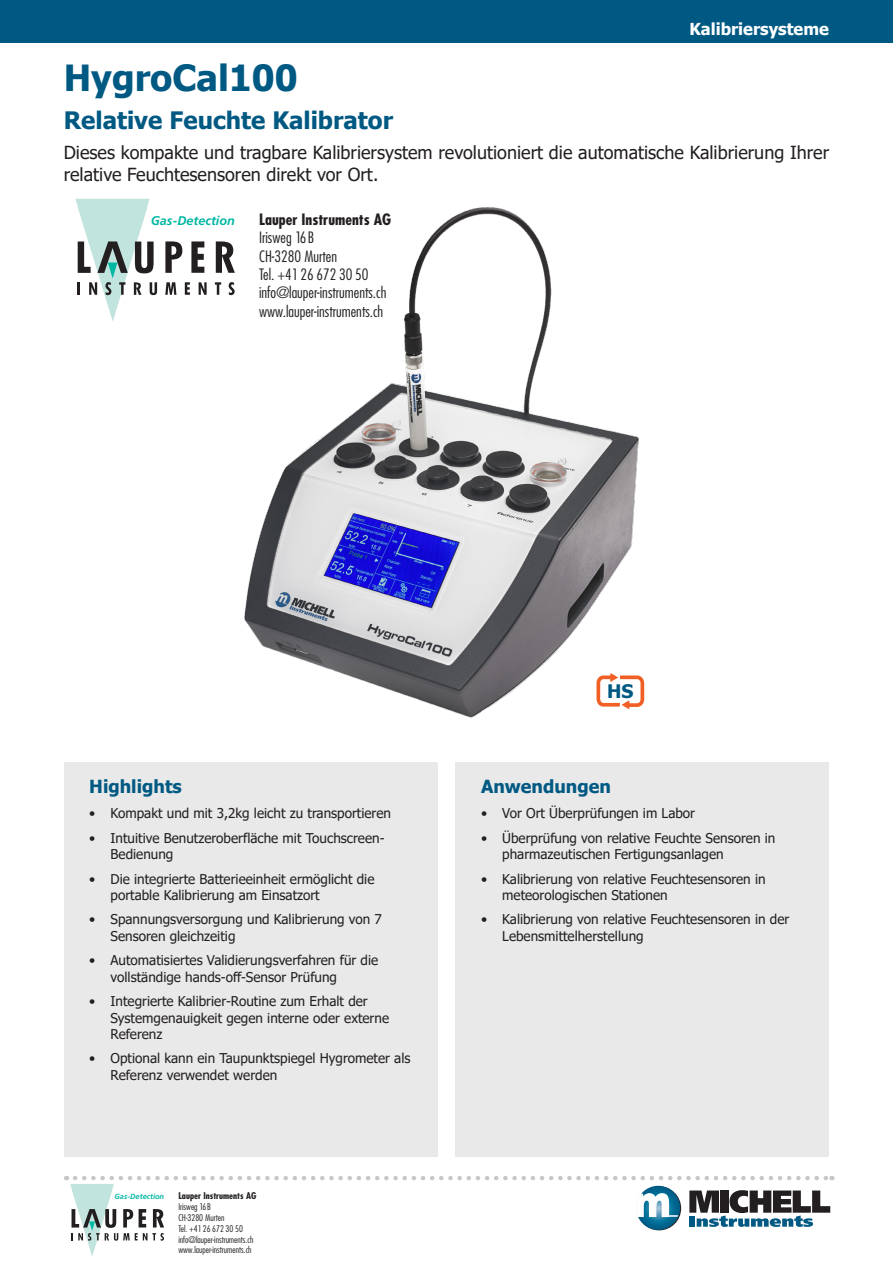
<style>
.page{position:relative;width:893px;height:1263px;background:#fff}
.page>*{position:absolute;margin:0;border:0;box-sizing:border-box;transform-origin:0 0}
.Heading_1{font:700 36px "Tahoma";color:#005983}
.Heading_2{font:700 24px "Tahoma";color:#005983}
.t1{font:700 18.9px "Tahoma";color:#005983}
.Main_description{font:18px/21.6px "Tahoma";color:#231f20}
.Heading_3{font:700 18px "Tahoma";color:#005983}
.t2{font:700 16.5px "Tahoma";color:#fff}
.t3{font:300 condensed 15.3px/18.3px "Futura";color:#231f20;scale:1.05 1}
.t4{font:700 condensed 15.3px "Futura";color:#231f20;scale:1.05 1}
.t5{font:13.5px/16.2px "Tahoma";color:#231f20}
.t6{font:italic 700 12.6px "Frutiger";color:#00b7a3}
.t7{font:300 condensed 9px/10.8px "Futura";color:#231f20;scale:1.05 1}
.t8{font:700 condensed 9px "Futura";color:#231f20;scale:1.05 1}
.t9{font:italic 700 7.5px "Frutiger";color:#00b7a3}
</style>
<div class="page">
<div style="left:64px;top:762px;width:373px;height:395px;background:#e9e9e9"></div>
<div style="left:455px;top:762px;width:374px;height:395px;background:#e9e9e9"></div>
<div style="left:0;top:0;width:893px;height:43px;background:#005983"></div>
<img style="left:230px;top:207px;width:415px;height:511px">
<svg style="left:596px;top:673px;width:48px;height:36px"></svg>
<svg style="left:229px;top:282px;width:6px;height:13px"></svg>
<svg style="left:215px;top:282px;width:6px;height:13px"></svg>
<svg style="left:199px;top:282px;width:8px;height:13px"></svg>
<svg style="left:185px;top:282px;width:5px;height:13px"></svg>
<svg style="left:165px;top:282px;width:11px;height:13px"></svg>
<svg style="left:216px;top:240px;width:19px;height:33px"></svg>
<svg style="left:191px;top:241px;width:13px;height:32px"></svg>
<svg style="left:165px;top:241px;width:18px;height:32px"></svg>
<svg style="left:75px;top:199px;width:82px;height:122px"></svg>
<svg style="left:64px;top:1176px;width:768px;height:80px"></svg>
<p class="t2" style="left:689px;top:17px;width:141px">Kalibriersysteme</p>
<p class="Heading_1" style="left:64px;top:53px;width:235px">HygroCal100</p>
<p class="Heading_2" style="left:64px;top:104px;width:331px">Relative Feuchte Kalibrator</p>
<p class="Main_description" style="left:64px;top:143px;width:767px">Dieses kompakte und tragbare Kalibriersystem revolutioniert die automatische Kalibrierung Ihrer relative Feuchtesensoren direkt vor Ort.</p>
<p class="t6" style="left:151px;top:213px;width:86px">Gas-Detection</p>
<p class="t4" style="left:259px;top:209px;width:127px">Lauper Instruments AG</p>
<p class="t3" style="left:259px;top:228px;width:123px">Irisweg 16B<br>CH-3280 Murten<br>Tel. +41 26 672 30 50 info@lauper-instruments.ch www.lauper-instruments.ch</p>
<p class="Heading_3" style="left:89px;top:774px;width:94px">Highlights</p>
<p class="t5" style="left:89px;top:806px;width:303px">• Kompakt und mit 3,2kg leicht zu transportieren</p>
<p class="t5" style="left:111px;top:830px;width:276px;text-indent:-21px">• Intuitive Benutzeroberfläche mit Touchscreen-<br>Bedienung</p>
<p class="t5" style="left:111px;top:871px;width:265px;text-indent:-21px">• Die integrierte Batterieeinheit ermöglicht die portable Kalibrierung am Einsatzort</p>
<p class="t5" style="left:111px;top:912px;width:273px;text-indent:-21px">• Spannungsversorgung und Kalibrierung von 7<br>Sensoren gleichzeitig</p>
<p class="t5" style="left:111px;top:953px;width:269px;text-indent:-21px">• Automatisiertes Validierungsverfahren für die vollständige hands-off-Sensor Prüfung</p>
<p class="t5" style="left:111px;top:994px;width:280px;text-indent:-21px">• Integrierte Kalibrier-Routine zum Erhalt der<br>Systemgenauigkeit gegen interne oder externe<br>Referenz</p>
<p class="t5" style="left:111px;top:1051px;width:301px;text-indent:-21px">• Optional kann ein Taupunktspiegel Hygrometer als<br>Referenz verwendet werden</p>
<p class="t9" style="left:115px;top:1192px;width:51px">Gas-Detection</p>
<p class="t8" style="left:178px;top:1190px;width:76px">Lauper Instruments AG</p>
<p class="t7" style="left:178px;top:1201px;width:73px">Irisweg 16B<br>CH-3280 Murten<br>Tel. +41 26 672 30 50 info@lauper-instruments.ch www.lauper-instruments.ch</p>
<p class="t1" style="left:607px;top:678px;width:28px">HS</p>
<p class="Heading_3" style="left:481px;top:774px;width:131px">Anwendungen</p>
<p class="t5" style="left:481px;top:806px;width:216px">• Vor Ort Überprüfungen im Labor</p>
<p class="t5" style="left:502px;top:830px;width:275px;text-indent:-21px">• Überprüfung von relative Feuchte Sensoren in pharmazeutischen Fertigungsanlagen</p>
<p class="t5" style="left:502px;top:871px;width:265px;text-indent:-21px">• Kalibrierung von relative Feuchtesensoren in meteorologischen Stationen</p>
<p class="t5" style="left:502px;top:912px;width:289px;text-indent:-21px">• Kalibrierung von relative Feuchtesensoren in der<br>Lebensmittelherstellung</p>
</div>
